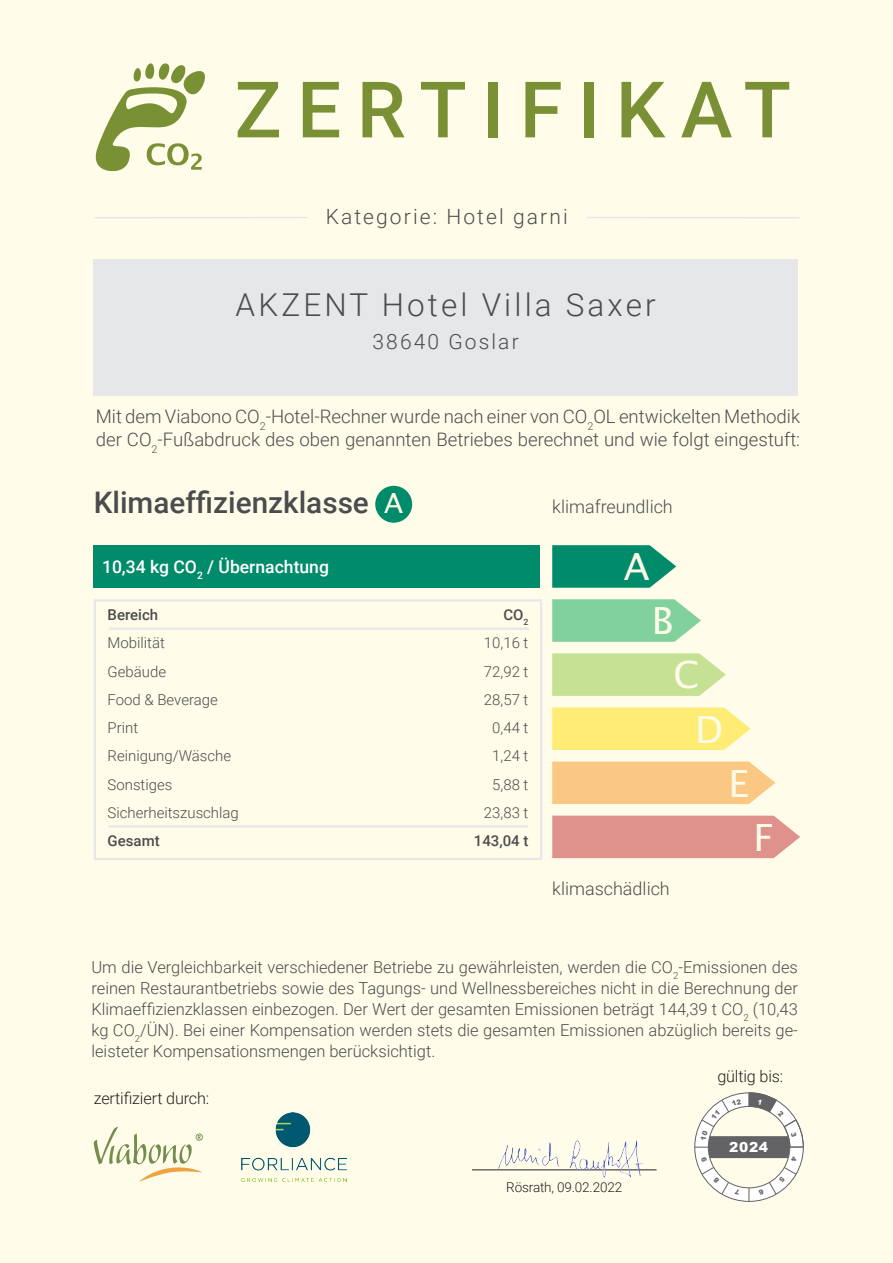
<style>
.page{position:relative;width:893px;height:1263px;background:#fffde9}
.page>*{position:absolute;margin:0;border:0;box-sizing:border-box;transform-origin:0 0}
.t1{font:500 78px "Roboto";letter-spacing:.2em;color:#799035}
.t2{font:37.5px "Lucida Sans Unicode";color:#fef9e7}
.t3{font:300 31.5px "Roboto";letter-spacing:.1em;color:#4b4c4d}
.t4{font:500 29.7px "Roboto";color:#4b4c4d}
.t5{font:27.75px "Lucida Sans Unicode";color:#fef9e7}
.t6{font:300 21px "Roboto";letter-spacing:.1em;color:#4b4c4d}
.t7{font:300 18.6px/23px "Roboto";color:#4b4c4d}
.t8{font:300 18px "Roboto";color:#4b4c4d}
.t9{font:500 17.55px "Roboto";color:#fff}
.t10{font:300 16.5px/21px "Roboto";color:#4b4c4d;text-align:justify}
.t11{font:300 16.2px "Roboto";letter-spacing:-.01em;color:#231f20}
.t12{font:300 15px "Roboto";color:#4b4c4d}
.t13{font:500 15px "Roboto";color:#4b4c4d}
.t14{font:900 13.8px "Arial";color:#fff}
.t15{font:300 13.5px "Roboto";letter-spacing:-.01em;color:#231f20}
</style>
<div class="page">
<svg style="left:95px;top:63px;width:110px;height:108px"></svg>
<hr style="left:94px;top:599px;width:192px;height:2px;background:#e6e7e9">
<hr style="left:94px;top:601px;width:2px;height:28px;background:#e6e7e9">
<hr style="left:286px;top:599px;width:256px;height:2px;background:#e6e7e9">
<hr style="left:540px;top:601px;width:2px;height:28px;background:#e6e7e9">
<hr style="left:94px;top:629px;width:2px;height:28px;background:#e6e7e9">
<hr style="left:540px;top:629px;width:2px;height:28px;background:#e6e7e9">
<hr style="left:94px;top:657px;width:2px;height:28px;background:#e6e7e9">
<hr style="left:540px;top:657px;width:2px;height:28px;background:#e6e7e9">
<hr style="left:94px;top:685px;width:2px;height:28px;background:#e6e7e9">
<hr style="left:540px;top:685px;width:2px;height:28px;background:#e6e7e9">
<hr style="left:94px;top:713px;width:2px;height:28px;background:#e6e7e9">
<hr style="left:540px;top:713px;width:2px;height:28px;background:#e6e7e9">
<hr style="left:94px;top:741px;width:2px;height:29px;background:#e6e7e9">
<hr style="left:540px;top:741px;width:2px;height:29px;background:#e6e7e9">
<hr style="left:94px;top:770px;width:2px;height:28px;background:#e6e7e9">
<hr style="left:540px;top:770px;width:2px;height:28px;background:#e6e7e9">
<hr style="left:94px;top:798px;width:2px;height:28px;background:#e6e7e9">
<hr style="left:540px;top:798px;width:2px;height:28px;background:#e6e7e9">
<hr style="left:94px;top:826px;width:2px;height:32px;background:#e6e7e9">
<hr style="left:540px;top:826px;width:2px;height:32px;background:#e6e7e9">
<hr style="left:94px;top:858px;width:192px;height:2px;background:#e6e7e9">
<hr style="left:286px;top:858px;width:256px;height:2px;background:#e6e7e9">
<div style="left:94px;top:545px;width:446px;height:43px;background:#008b6a"></div>
<svg style="left:552px;top:545px;width:124px;height:43px;background:#1d9878"></svg>
<svg style="left:552px;top:599px;width:149px;height:43px;background:#8cd5a3"></svg>
<svg style="left:552px;top:653px;width:174px;height:43px;background:#cae39a"></svg>
<svg style="left:552px;top:707px;width:199px;height:43px;background:#ffed7e"></svg>
<svg style="left:552px;top:761px;width:223px;height:43px;background:#fbcb8a"></svg>
<div style="left:552px;top:816px;width:248px;height:42px;background:#df918b"></div>
<hr style="left:95px;top:217px;width:213px;height:1px;background:#e6e7e9">
<hr style="left:587px;top:217px;width:212px;height:1px;background:#e6e7e9">
<div style="left:93px;top:259px;width:705px;height:136px;background:#e6e7e9"></div>
<div style="left:375px;top:486px;width:37px;height:37px;background:#008b6a;border-radius:50%"></div>
<hr style="left:472px;top:1169px;width:185px;height:1px;background:#231f20">
<svg style="left:94px;top:1127px;width:109px;height:54px"></svg>
<hr style="left:108px;top:825px;width:420px;height:2px;background:#e6e7e9">
<hr style="left:109px;top:628px;width:420px;height:2px;background:#e6e7e9">
<img style="left:494px;top:1140px;width:153px;height:38px">
<img style="left:241px;top:1112px;width:105px;height:69px">
<svg style="left:694px;top:1092px;width:110px;height:110px"></svg>
<h1 class="t1" style="left:235px;top:55px;width:558px">ZERTIFIKAT</h1>
<p class="t6" style="left:326px;top:202px;width:243px">Kategorie: Hotel garni</p>
<h3 class="t3" style="left:236px;top:283px;width:422px">AKZENT Hotel Villa Saxer</h3>
<p class="t6" style="left:373px;top:327px;width:148px">38640 Goslar</p>
<p class="t7" style="left:96px;top:405px;width:706px">Mit dem Viabono CO<sub>2</sub>-Hotel-Rechner wurde nach einer von CO<sub>2</sub>OL entwickelten Methodik der CO<sub>2</sub>-Fußabdruck des oben genannten Betriebes berechnet und wie folgt eingestuft:</p>
<h3 class="t4" style="left:94px;top:482px;width:277px">Klimaeffizienzklasse</h3>
<h3 class="t5" style="left:384px;top:481px;width:21px">A</h3>
<p class="t8" style="left:552px;top:494px;width:122px">klimafreundlich</p>
<p class="t9" style="left:102px;top:555px;width:228px">10,34 kg CO<sub>2</sub> / Übernachtung</p>
<h2 class="t2" style="left:624px;top:537px;width:27px">A</h2>
<p class="t13" style="left:108px;top:604px;width:52px">Bereich</p>
<p class="t13" style="left:503px;top:604px;width:27px">CO<sub>2</sub></p>
<p class="t12" style="left:108px;top:632px;width:59px">Mobilität</p>
<p class="t12" style="left:484px;top:632px;width:46px">10,16 t</p>
<p class="t12" style="left:108px;top:661px;width:60px">Gebäude</p>
<p class="t12" style="left:484px;top:661px;width:46px">72,92 t</p>
<p class="t12" style="left:108px;top:689px;width:112px">Food &amp; Beverage</p>
<p class="t12" style="left:484px;top:689px;width:46px">28,57 t</p>
<p class="t12" style="left:108px;top:717px;width:32px">Print</p>
<p class="t12" style="left:492px;top:717px;width:38px">0,44 t</p>
<p class="t12" style="left:108px;top:745px;width:125px">Reinigung/Wäsche</p>
<p class="t12" style="left:492px;top:745px;width:38px">1,24 t</p>
<p class="t12" style="left:108px;top:774px;width:66px">Sonstiges</p>
<p class="t12" style="left:492px;top:774px;width:38px">5,88 t</p>
<p class="t12" style="left:108px;top:802px;width:133px">Sicherheitszuschlag</p>
<p class="t12" style="left:484px;top:802px;width:46px">23,83 t</p>
<p class="t13" style="left:108px;top:830px;width:54px">Gesamt</p>
<p class="t13" style="left:474px;top:830px;width:56px">143,04 t</p>
<h2 class="t2" style="left:652px;top:591px;width:23px">B</h2>
<h2 class="t2" style="left:673px;top:645px;width:27px">C</h2>
<h2 class="t2" style="left:695px;top:699px;width:30px">D</h2>
<h2 class="t2" style="left:728px;top:754px;width:22px">E</h2>
<h2 class="t2" style="left:753px;top:808px;width:22px">F</h2>
<p class="t8" style="left:552px;top:876px;width:119px">klimaschädlich</p>
<p class="t10" style="left:91px;top:956px;width:708px">Um die Vergleichbarkeit verschiedener Betriebe zu gewährleisten, werden die CO<sub>2</sub>-Emissionen des reinen Restaurantbetriebs sowie des Tagungs- und Wellnessbereiches nicht in die Berechnung der Klimaeffizienzklassen einbezogen. Der Wert der gesamten Emissionen beträgt 144,39 t CO<sub>2</sub> (10,43 kg CO<sub>2</sub>/ÜN). Bei einer Kompensation werden stets die gesamten Emissionen abzüglich bereits ge&shy;leisteter Kompensationsmengen berücksichtigt.</p>
<p class="t11" style="left:94px;top:1087px;width:117px">zertifiziert durch:</p>
<p class="t15" style="left:506px;top:1177px;width:117px">Rösrath, 09.02.2022</p>
<p class="t11" style="left:717px;top:1065px;width:67px">gültig bis:</p>
<p class="t14" style="left:729px;top:1137px;width:40px">2024</p>
</div>
